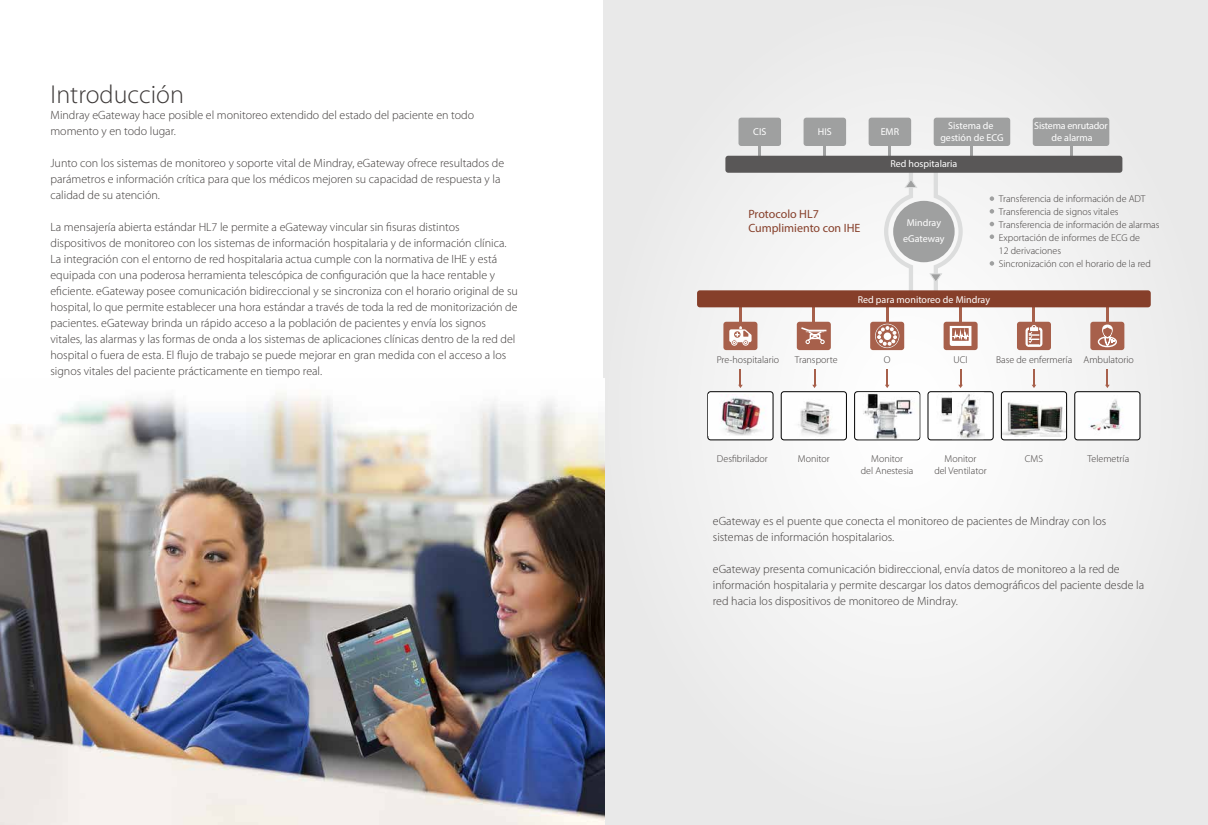
<style>
.page{position:relative;width:1208px;height:825px;background:#fff}
.page>*{position:absolute;margin:0;border:0;box-sizing:border-box;transform-origin:0 0}
.t1{font:300 26px "Myriad Pro";color:#3e3a39}
.t2{font:300 12px/16px "Myriad Pro";color:#3e3a39}
.t3{font:12px/14px "Myriad Pro";color:#863f2a}
.t4{font:300 10px/13px "Myriad Pro";color:#3e3a39;text-align:center}
.t5{font:10px/12px "Myriad Pro";color:#fff;text-align:center}
.t6{font:10px/12px "Myriad Pro";letter-spacing:-.02em;color:#fff;text-align:center}
</style>
<div class="page">
<div style="left:604px;top:0;width:604px;height:825px;background:#eee"></div>
<svg style="left:989px;top:196px;width:5px;height:5px"></svg>
<svg style="left:989px;top:209px;width:5px;height:5px"></svg>
<svg style="left:989px;top:222px;width:5px;height:4px"></svg>
<svg style="left:989px;top:234px;width:5px;height:5px"></svg>
<svg style="left:989px;top:261px;width:5px;height:5px"></svg>
<div style="left:738px;top:118px;width:43px;height:28px;background:#9fa0a0;border-radius:3px"></div>
<div style="left:803px;top:118px;width:43px;height:28px;background:#9fa0a0;border-radius:3px"></div>
<div style="left:868px;top:118px;width:43px;height:28px;background:#9fa0a0;border-radius:3px"></div>
<div style="left:933px;top:118px;width:77px;height:28px;background:#9fa0a0;border-radius:3px"></div>
<div style="left:1032px;top:118px;width:77px;height:28px;background:#9fa0a0;border-radius:3px"></div>
<div style="left:893px;top:201px;width:61px;height:61px;background:#9fa0a0;border-radius:50%"></div>
<div style="left:708px;top:392px;width:65px;height:48px;background:#fff;border-radius:3px"></div>
<div style="left:707px;top:391px;width:66px;height:49px;border:1px solid #000;border-radius:3px"></div>
<div style="left:781px;top:392px;width:65px;height:48px;background:#fff;border-radius:3px"></div>
<div style="left:780px;top:391px;width:67px;height:49px;border:1px solid #000;border-radius:3px"></div>
<div style="left:854px;top:391px;width:66px;height:49px;border:1px solid #000;border-radius:3px"></div>
<div style="left:928px;top:392px;width:65px;height:48px;background:#fff;border-radius:3px"></div>
<div style="left:927px;top:391px;width:66px;height:49px;border:1px solid #000;border-radius:3px"></div>
<div style="left:1001px;top:392px;width:65px;height:48px;background:#fff;border-radius:3px"></div>
<div style="left:1001px;top:391px;width:66px;height:49px;border:1px solid #000;border-radius:3px"></div>
<div style="left:1074px;top:392px;width:66px;height:48px;background:#fff;border-radius:3px"></div>
<div style="left:1074px;top:391px;width:66px;height:49px;border:1px solid #000;border-radius:3px"></div>
<div style="left:723px;top:322px;width:34px;height:28px;background:#a7604b;border-radius:3px"></div>
<div style="left:797px;top:322px;width:34px;height:28px;background:#a7604b;border-radius:3px"></div>
<div style="left:870px;top:322px;width:34px;height:28px;background:#a7604b;border-radius:3px"></div>
<div style="left:943px;top:322px;width:34px;height:28px;background:#a7604b;border-radius:3px"></div>
<div style="left:1017px;top:322px;width:34px;height:28px;background:#a7604b;border-radius:3px"></div>
<div style="left:1090px;top:322px;width:34px;height:28px;background:#a7604b;border-radius:3px"></div>
<hr style="left:739px;top:303px;width:3px;height:21px;background:#a7604b">
<hr style="left:758px;top:143px;width:3px;height:15px;background:#9fa0a0">
<hr style="left:823px;top:143px;width:3px;height:15px;background:#9fa0a0">
<hr style="left:888px;top:143px;width:3px;height:15px;background:#9fa0a0">
<hr style="left:970px;top:143px;width:3px;height:15px;background:#9fa0a0">
<hr style="left:1069px;top:143px;width:3px;height:15px;background:#9fa0a0">
<hr style="left:812px;top:303px;width:3px;height:21px;background:#a7604b">
<hr style="left:885px;top:303px;width:3px;height:21px;background:#a7604b">
<hr style="left:959px;top:303px;width:3px;height:21px;background:#a7604b">
<hr style="left:1032px;top:303px;width:3px;height:21px;background:#a7604b">
<hr style="left:1105px;top:303px;width:3px;height:21px;background:#a7604b">
<svg style="left:729px;top:326px;width:22px;height:20px"></svg>
<svg style="left:801px;top:327px;width:25px;height:17px"></svg>
<svg style="left:875px;top:324px;width:24px;height:24px"></svg>
<div style="left:883px;top:332px;width:8px;height:8px;background:#fefefe;border-radius:50%"></div>
<svg style="left:949px;top:325px;width:22px;height:21px"></svg>
<svg style="left:1025px;top:325px;width:17px;height:22px"></svg>
<svg style="left:1097px;top:325px;width:20px;height:23px"></svg>
<svg style="left:884px;top:173px;width:34px;height:117px"></svg>
<svg style="left:928px;top:173px;width:34px;height:117px"></svg>
<div style="left:725px;top:156px;width:397px;height:17px;background:#595757;border-radius:3px"></div>
<div style="left:697px;top:290px;width:453px;height:17px;background:#863f2a;border-radius:3px"></div>
<svg style="left:738px;top:369px;width:4px;height:19px"></svg>
<svg style="left:812px;top:369px;width:5px;height:19px"></svg>
<svg style="left:885px;top:369px;width:4px;height:19px"></svg>
<svg style="left:958px;top:369px;width:5px;height:19px"></svg>
<svg style="left:1032px;top:369px;width:4px;height:19px"></svg>
<svg style="left:1105px;top:369px;width:4px;height:19px"></svg>
<img style="left:0;top:393px;width:604px;height:432px">
<img style="left:1002px;top:394px;width:63px;height:42px">
<img style="left:721px;top:395px;width:43px;height:40px">
<img style="left:1089px;top:399px;width:35px;height:32px">
<img style="left:798px;top:401px;width:34px;height:34px">
<img style="left:856px;top:392px;width:63px;height:47px">
<img style="left:941px;top:397px;width:11px;height:25px">
<img style="left:952px;top:392px;width:33px;height:47px">
<h1 class="t1" style="left:50px;top:80px;width:135px">Introducción</h1>
<p class="t2" style="left:50px;top:107px;width:425px">Mindray eGateway hace posible el monitoreo extendido del estado del paciente en todo momento y en todo lugar.</p>
<p class="t2" style="left:50px;top:155px;width:455px">Junto con los sistemas de monitoreo y soporte vital de Mindray, eGateway ofrece resultados de parámetros e información crítica para que los médicos mejoren su capacidad de respuesta y la calidad de su atención.</p>
<p class="t2" style="left:50px;top:219px;width:469px">La mensajería abierta estándar HL7 le permite a eGateway vincular sin fisuras distintos dispositivos de monitoreo con los sistemas de información hospitalaria y de información clínica.<br>La integración con el entorno de red hospitalaria actua cumple con la normativa de IHE y está equipada con una poderosa herramienta telescópica de configuración que la hace rentable y eficiente. eGateway posee comunicación bidireccional y se sincroniza con el horario original de su hospital, lo que permite establecer una hora estándar a través de toda la red de monitorización de pacientes. eGateway brinda un rápido acceso a la población de pacientes y envía los signos vitales, las alarmas y las formas de onda a los sistemas de aplicaciones clínicas dentro de la red del hospital o fuera de esta. El flujo de trabajo se puede mejorar en gran medida con el acceso a los signos vitales del paciente prácticamente en tiempo real.</p>
<p class="t5" style="left:753px;top:125px;width:15px">CIS</p>
<p class="t5" style="left:818px;top:125px;width:15px">HIS</p>
<p class="t5" style="left:880px;top:125px;width:20px">EMR</p>
<p class="t5" style="left:940px;top:119px;width:65px">Sistema de gestión de ECG</p>
<p class="t6" style="left:1034px;top:119px;width:75px">Sistema enrutador de alarma</p>
<p class="t3" style="left:748px;top:206px;width:114px">Protocolo HL7<br>Cumplimiento con IHE</p>
<p class="t5" style="left:890px;top:157px;width:68px">Red hospitalaria</p>
<p class="t5" style="left:903px;top:215px;width:43px;line-height:16px">Mindray eGateway</p>
<p class="t4" style="left:999px;top:192px;width:162px;text-align:left">Transferencia de información de ADT Transferencia de signos vitales Transferencia de información de alarmas Exportación de informes de ECG de<br>12 derivaciones<br>Sincronización con el horario de la red</p>
<p class="t5" style="left:857px;top:293px;width:134px">Red para monitoreo de Mindray</p>
<p class="t4" style="left:716px;top:354px;width:64px">Pre-hospitalario</p>
<p class="t4" style="left:795px;top:354px;width:44px">Transporte</p>
<p class="t4" style="left:884px;top:354px;width:8px">O</p>
<p class="t4" style="left:953px;top:354px;width:16px">UCI</p>
<p class="t4" style="left:996px;top:354px;width:139px">Base de enfermería Ambulatorio</p>
<p class="t4" style="left:717px;top:452px;width:52px">Desfibrilador</p>
<p class="t4" style="left:798px;top:452px;width:33px">Monitor</p>
<p class="t4" style="left:861px;top:453px;width:54px;line-height:12px">Monitor<br>del Anestesia</p>
<p class="t4" style="left:934px;top:453px;width:54px;line-height:12px">Monitor<br>del Ventilator</p>
<p class="t4" style="left:1025px;top:452px;width:20px">CMS</p>
<p class="t4" style="left:1087px;top:452px;width:43px">Telemetría</p>
<p class="t2" style="left:713px;top:513px;width:395px">eGateway es el puente que conecta el monitoreo de pacientes de Mindray con los sistemas de información hospitalarios.</p>
<p class="t2" style="left:713px;top:561px;width:433px">eGateway presenta comunicación bidireccional, envía datos de monitoreo a la red de información hospitalaria y permite descargar los datos demográficos del paciente desde la red hacia los dispositivos de monitoreo de Mindray.</p>
</div>
